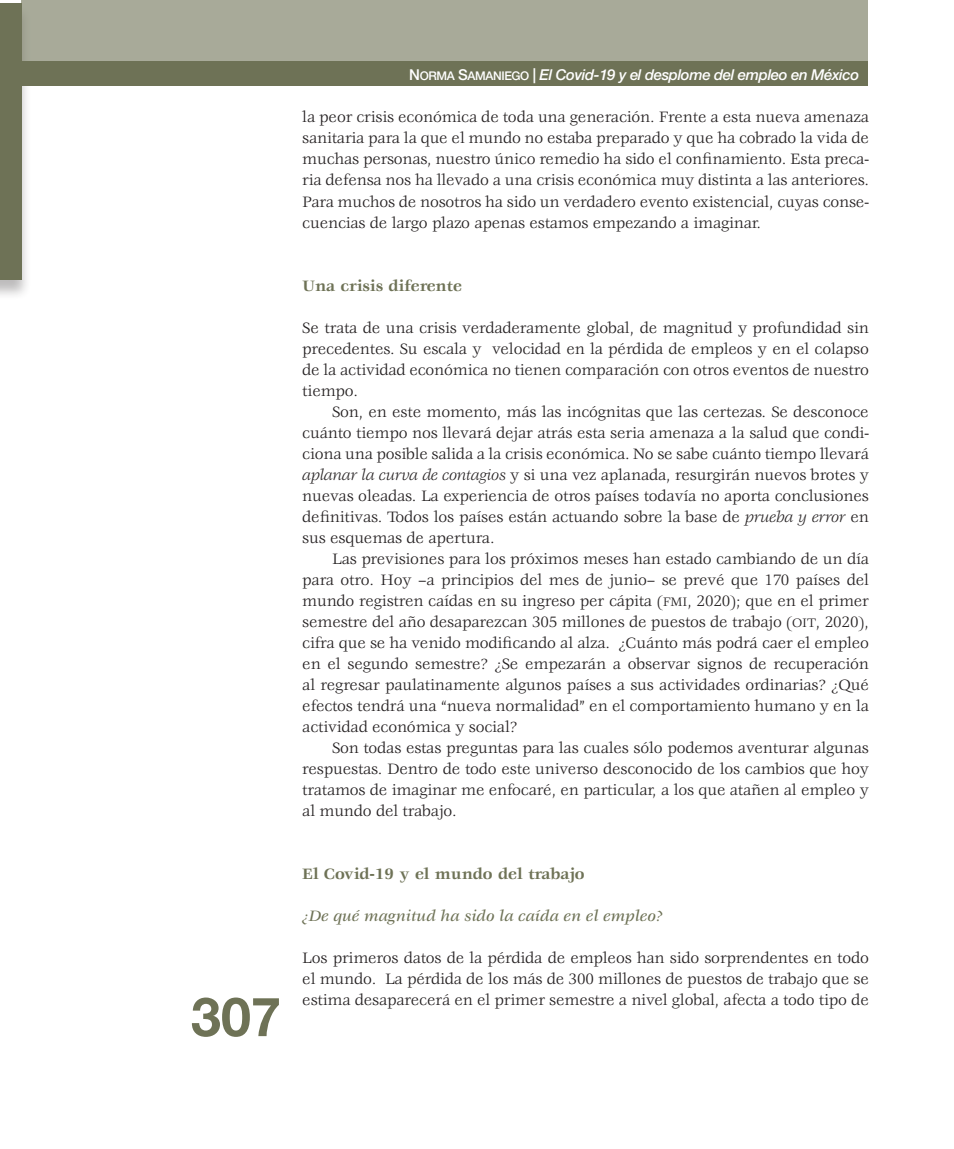
<style>
.page{position:relative;width:954px;height:1149px;background:#fff}
.page>*{position:absolute;margin:0;border:0;box-sizing:border-box;transform-origin:0 0}
.t1{font:700 54px "Helvetica Neue LT Std";color:#6e7256}
.SEGUNDO_TXT{font:16.5px/21px "Veljovic";letter-spacing:-.01em;color:#231f20;text-align:justify}
.INICIO_TXT{font:16.5px/21px "Veljovic";letter-spacing:-.01em;color:#231f20;text-align:justify}
.INICIO_TXT_CAPITAL{font:16.5px/21px "Veljovic";letter-spacing:-.01em;color:#231f20;text-align:justify}
.RESUMEN{font:700 16.5px "Veljovic";color:#6e7256}
.RESUMEN-2{font:italic 500 16.5px "Veljovic";color:#6e7256}
.t2{font:italic 500 15px "Helvetica Neue LT Std";letter-spacing:-.025em;color:#fff}
.s1{font-family:"Helvetica Neue LT Std Md SC800";font-weight:400;font-style:normal}
.s2{font-family:"Helvetica Neue LT Std Md SC800";font-weight:400;font-style:normal;font-size:12px}
.s3{font-style:italic}
.s4{font-size:13.5px}
</style>
<div class="page">
<div style="left:0;top:4px;width:32px;height:296px;background:#231f20;opacity:.3"></div>
<div style="left:0;top:3px;width:21px;height:276px;background:#6e7256"></div>
<div style="left:21px;top:0;width:846px;height:64px;background:#a8aa99"></div>
<div style="left:21px;top:61px;width:846px;height:25px;background:#6e7256"></div>
<h1 class="t1" style="left:191px;top:983px;width:92px">307</h1>
<p class="t2" style="left:409px;top:65px;width:452px"><span class="s1">N</span><span class="s2">ORMA</span> <span class="s1">S</span><span class="s2">AMANIEGO</span> | El Covid-19 y el desplome del empleo en México</p>
<p class="INICIO_TXT_CAPITAL" style="left:302px;top:107px;width:568px">la peor crisis económica de toda una generación. Frente a esta nueva amenaza sanitaria para la que el mundo no estaba preparado y que ha cobrado la vida de muchas personas, nuestro único remedio ha sido el confinamiento. Esta preca&shy;ria defensa nos ha llevado a una crisis económica muy distinta a las anteriores.<br>Para muchos de nosotros ha sido un verdadero evento existencial, cuyas conse&shy;cuencias de largo plazo apenas estamos empezando a imaginar.</p>
<p class="RESUMEN" style="left:302px;top:276px;width:161px">Una crisis diferente</p>
<p class="INICIO_TXT" style="left:302px;top:317px;width:568px">Se trata de una crisis verdaderamente global, de magnitud y profundidad sin precedentes. Su escala y velocidad en la pérdida de empleos y en el colapso de la actividad económica no tienen comparación con otros eventos de nuestro tiempo.</p>
<p class="SEGUNDO_TXT" style="left:302px;top:401px;width:568px;text-indent:30px">Son, en este momento, más las incógnitas que las certezas. Se desconoce cuánto tiempo nos llevará dejar atrás esta seria amenaza a la salud que condi&shy;ciona una posible salida a la crisis económica. No se sabe cuánto tiempo llevará <span class="s3">aplanar la curva de contagios</span> y si una vez aplanada, resurgirán nuevos brotes y nuevas oleadas. La experiencia de otros países todavía no aporta conclusiones definitivas. Todos los países están actuando sobre la base de <span class="s3">prueba y error</span> en sus esquemas de apertura.</p>
<p class="SEGUNDO_TXT" style="left:302px;top:548px;width:568px;text-indent:30px">Las previsiones para los próximos meses han estado cambiando de un día para otro. Hoy –a principios del mes de junio– se prevé que 170 países del mundo registren caídas en su ingreso per cápita (<span class="s4">FMI</span>, 2020); que en el primer semestre del año desaparezcan 305 millones de puestos de trabajo (<span class="s4">OIT</span>, 2020), cifra que se ha venido modificando al alza. ¿Cuánto más podrá caer el empleo en el segundo semestre? ¿Se empezarán a observar signos de recuperación al regresar paulatinamente algunos países a sus actividades ordinarias? ¿Qué efectos tendrá una “nueva normalidad” en el comportamiento humano y en la actividad económica y social?</p>
<p class="SEGUNDO_TXT" style="left:302px;top:737px;width:568px;text-indent:30px">Son todas estas preguntas para las cuales sólo podemos aventurar algunas respuestas. Dentro de todo este universo desconocido de los cambios que hoy tratamos de imaginar me enfocaré, en particular, a los que atañen al empleo y al mundo del trabajo.</p>
<p class="RESUMEN" style="left:302px;top:864px;width:284px">El Covid-19 y el mundo del trabajo</p>
<p class="RESUMEN-2" style="left:302px;top:906px;width:362px">¿De qué magnitud ha sido la caída en el empleo?</p>
<p class="INICIO_TXT" style="left:302px;top:947px;width:568px">Los primeros datos de la pérdida de empleos han sido sorprendentes en todo el mundo. La pérdida de los más de 300 millones de puestos de trabajo que se estima desaparecerá en el primer semestre a nivel global, afecta a todo tipo de</p>
</div>
